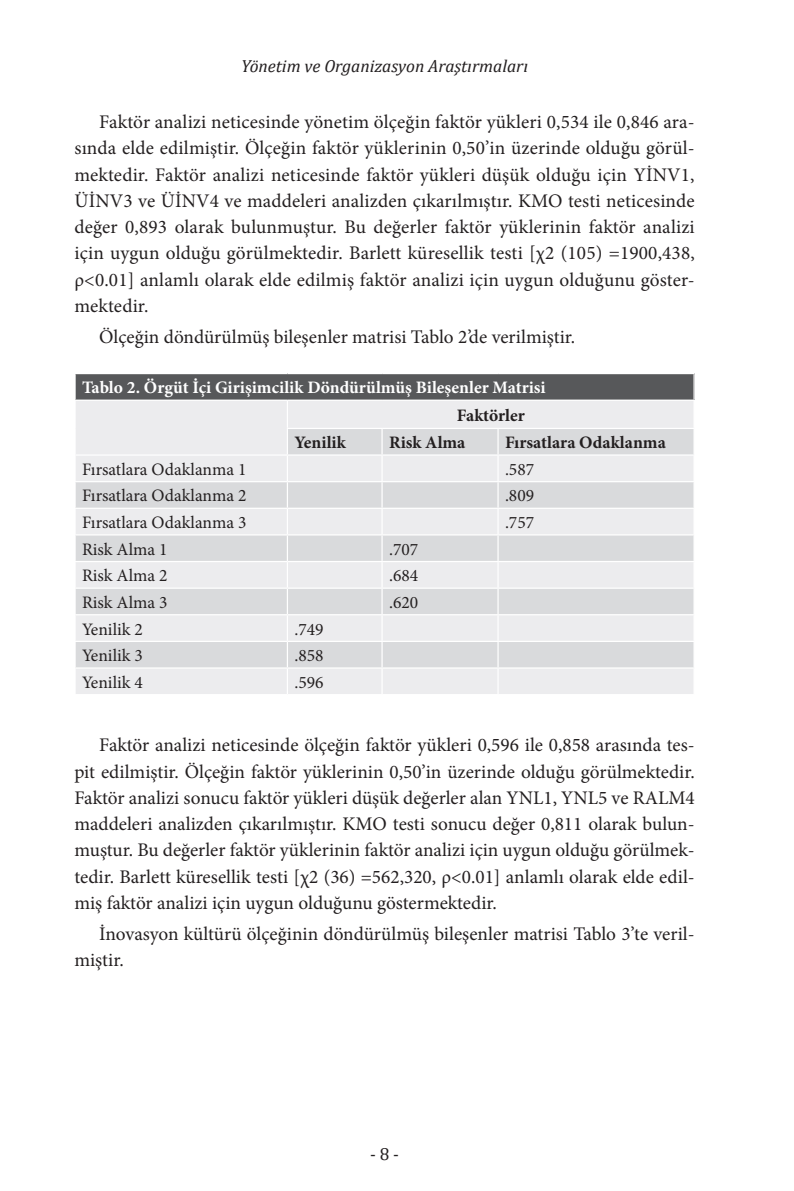
<style>
.page{position:relative;width:794px;height:1191px;background:#fff}
.page>*{position:absolute;margin:0;border:0;box-sizing:border-box;transform-origin:0 0}
.t1{font:19.25px/26.2px "Minion Pro";color:#231f20;text-align:justify}
.t2{font:17.5px "Minion Pro";color:#231f20}
.t3{font:700 17.5px "Minion Pro";color:#fff}
.t4{font:700 17.5px "Minion Pro";color:#231f20}
.t5{font:italic 17.5px "Cambria";color:#231f20}
.t6{font:17.5px "Cambria";color:#231f20}
</style>
<div class="page">
<div style="left:75px;top:373px;width:619px;height:27px;background:#57585a"></div>
<div style="left:76px;top:401px;width:617px;height:293px;background:#ececee"></div>
<svg style="left:76px;top:428px;width:617px;height:239px;background:#e2e2e4"></svg>
<hr style="left:287px;top:428px;width:95px;height:1px;background:#fff">
<hr style="left:382px;top:428px;width:116px;height:1px;background:#fff">
<hr style="left:381px;top:429px;width:2px;height:25px;background:#fff">
<hr style="left:498px;top:428px;width:196px;height:1px;background:#fff">
<hr style="left:74px;top:454px;width:213px;height:2px;background:#fff">
<hr style="left:287px;top:454px;width:95px;height:2px;background:#fff">
<hr style="left:382px;top:454px;width:116px;height:2px;background:#fff">
<hr style="left:381px;top:456px;width:2px;height:25px;background:#fff">
<hr style="left:498px;top:454px;width:196px;height:2px;background:#fff">
<hr style="left:74px;top:481px;width:213px;height:1px;background:#fff">
<hr style="left:287px;top:481px;width:95px;height:1px;background:#fff">
<hr style="left:382px;top:481px;width:116px;height:1px;background:#fff">
<hr style="left:381px;top:482px;width:2px;height:25px;background:#fff">
<hr style="left:498px;top:481px;width:196px;height:1px;background:#fff">
<hr style="left:74px;top:507px;width:213px;height:2px;background:#fff">
<hr style="left:287px;top:507px;width:95px;height:2px;background:#fff">
<hr style="left:382px;top:507px;width:116px;height:2px;background:#fff">
<hr style="left:381px;top:509px;width:2px;height:25px;background:#fff">
<hr style="left:498px;top:507px;width:196px;height:2px;background:#fff">
<hr style="left:74px;top:534px;width:213px;height:1px;background:#fff">
<hr style="left:287px;top:534px;width:95px;height:1px;background:#fff">
<hr style="left:382px;top:534px;width:116px;height:1px;background:#fff">
<hr style="left:381px;top:535px;width:2px;height:26px;background:#fff">
<hr style="left:498px;top:534px;width:196px;height:1px;background:#fff">
<hr style="left:74px;top:561px;width:213px;height:1px;background:#fff">
<hr style="left:287px;top:561px;width:95px;height:1px;background:#fff">
<hr style="left:382px;top:561px;width:116px;height:1px;background:#fff">
<hr style="left:381px;top:562px;width:2px;height:25px;background:#fff">
<hr style="left:498px;top:561px;width:196px;height:1px;background:#fff">
<hr style="left:74px;top:587px;width:213px;height:2px;background:#fff">
<hr style="left:287px;top:587px;width:95px;height:2px;background:#fff">
<hr style="left:382px;top:587px;width:116px;height:2px;background:#fff">
<hr style="left:381px;top:589px;width:2px;height:25px;background:#fff">
<hr style="left:498px;top:587px;width:196px;height:2px;background:#fff">
<hr style="left:74px;top:614px;width:213px;height:1px;background:#fff">
<hr style="left:287px;top:614px;width:95px;height:1px;background:#fff">
<hr style="left:382px;top:614px;width:116px;height:1px;background:#fff">
<hr style="left:381px;top:615px;width:2px;height:26px;background:#fff">
<hr style="left:498px;top:614px;width:196px;height:1px;background:#fff">
<hr style="left:74px;top:641px;width:213px;height:1px;background:#fff">
<hr style="left:287px;top:641px;width:95px;height:1px;background:#fff">
<hr style="left:382px;top:641px;width:116px;height:1px;background:#fff">
<hr style="left:381px;top:642px;width:2px;height:25px;background:#fff">
<hr style="left:498px;top:641px;width:196px;height:1px;background:#fff">
<hr style="left:74px;top:667px;width:213px;height:1px;background:#fff">
<hr style="left:287px;top:667px;width:95px;height:1px;background:#fff">
<svg style="left:287px;top:401px;width:1px;height:293px"></svg>
<hr style="left:382px;top:667px;width:116px;height:1px;background:#fff">
<hr style="left:381px;top:668px;width:2px;height:26px;background:#fff">
<hr style="left:498px;top:667px;width:196px;height:1px;background:#fff">
<svg style="left:497px;top:429px;width:1px;height:265px"></svg>
<hr style="left:74px;top:373px;width:213px;height:1px;background:#fff">
<hr style="left:74px;top:374px;width:2px;height:25px;background:#fff">
<hr style="left:287px;top:373px;width:95px;height:1px;background:#fff">
<hr style="left:382px;top:373px;width:116px;height:1px;background:#fff">
<hr style="left:498px;top:373px;width:196px;height:1px;background:#fff">
<svg style="left:693px;top:374px;width:1px;height:294px"></svg>
<hr style="left:74px;top:399px;width:213px;height:2px;background:#fff">
<hr style="left:287px;top:399px;width:95px;height:2px;background:#fff">
<hr style="left:382px;top:399px;width:116px;height:2px;background:#fff">
<hr style="left:498px;top:399px;width:196px;height:2px;background:#fff">
<p class="t5" style="left:241px;top:54px;width:288px">Yönetim ve Organizasyon Araştırmaları</p>
<p class="t1" style="left:74px;top:109px;width:622px;text-indent:25px">Faktör analizi neticesinde yönetim ölçeğin faktör yükleri 0,534 ile 0,846 ara&shy;sında elde edilmiştir. Ölçeğin faktör yüklerinin 0,50’in üzerinde olduğu görül&shy;mektedir. Faktör analizi neticesinde faktör yükleri düşük olduğu için YİNV1, ÜİNV3 ve ÜİNV4 ve maddeleri analizden çıkarılmıştır. KMO testi neticesinde değer 0,893 olarak bulunmuştur. Bu değerler faktör yüklerinin faktör analizi için uygun olduğu görülmektedir. Barlett küresellik testi [χ2 (105) =1900,438, ρ&lt;0.01] anlamlı olarak elde edilmiş faktör analizi için uygun olduğunu göster&shy;mektedir.</p>
<p class="t1" style="left:99px;top:324px;width:477px">Ölçeğin döndürülmüş bileşenler matrisi Tablo 2’de verilmiştir.</p>
<p class="t3" style="left:82px;top:375px;width:465px">Tablo 2. Örgüt İçi Girişimcilik Döndürülmüş Bileşenler Matrisi</p>
<p class="t4" style="left:457px;top:403px;width:69px">Faktörler</p>
<p class="t4" style="left:294px;top:430px;width:53px">Yenilik</p>
<p class="t4" style="left:389px;top:430px;width:78px">Risk Alma</p>
<p class="t4" style="left:505px;top:430px;width:162px">Fırsatlara Odaklanma</p>
<p class="t2" style="left:82px;top:457px;width:166px">Fırsatlara Odaklanma 1</p>
<p class="t2" style="left:505px;top:457px;width:31px">.587</p>
<p class="t2" style="left:82px;top:484px;width:166px">Fırsatlara Odaklanma 2</p>
<p class="t2" style="left:505px;top:484px;width:31px">.809</p>
<p class="t2" style="left:82px;top:510px;width:166px">Fırsatlara Odaklanma 3</p>
<p class="t2" style="left:505px;top:510px;width:31px">.757</p>
<p class="t2" style="left:82px;top:537px;width:87px">Risk Alma 1</p>
<p class="t2" style="left:389px;top:537px;width:31px">.707</p>
<p class="t2" style="left:82px;top:564px;width:87px">Risk Alma 2</p>
<p class="t2" style="left:389px;top:564px;width:31px">.684</p>
<p class="t2" style="left:82px;top:590px;width:87px">Risk Alma 3</p>
<p class="t2" style="left:389px;top:590px;width:31px">.620</p>
<p class="t2" style="left:82px;top:617px;width:63px">Yenilik 2</p>
<p class="t2" style="left:294px;top:617px;width:31px">.749</p>
<p class="t2" style="left:82px;top:644px;width:63px">Yenilik 3</p>
<p class="t2" style="left:294px;top:644px;width:31px">.858</p>
<p class="t2" style="left:82px;top:670px;width:63px">Yenilik 4</p>
<p class="t2" style="left:294px;top:670px;width:31px">.596</p>
<p class="t1" style="left:74px;top:732px;width:622px;text-indent:25px">Faktör analizi neticesinde ölçeğin faktör yükleri 0,596 ile 0,858 arasında tes&shy;pit edilmiştir. Ölçeğin faktör yüklerinin 0,50’in üzerinde olduğu görülmektedir.<br>Faktör analizi sonucu faktör yükleri düşük değerler alan YNL1, YNL5 ve RALM4 maddeleri analizden çıkarılmıştır. KMO testi sonucu değer 0,811 olarak bulun&shy;muştur. Bu değerler faktör yüklerinin faktör analizi için uygun olduğu görülmek&shy;tedir. Barlett küresellik testi [χ2 (36) =562,320, ρ&lt;0.01] anlamlı olarak elde edil&shy;miş faktör analizi için uygun olduğunu göstermektedir.</p>
<p class="t1" style="left:74px;top:921px;width:622px;text-indent:25px">İnovasyon kültürü ölçeğinin döndürülmüş bileşenler matrisi Tablo 3’te veril&shy;miştir.</p>
<p class="t6" style="left:370px;top:1143px;width:31px">- 8 -</p>
</div>
